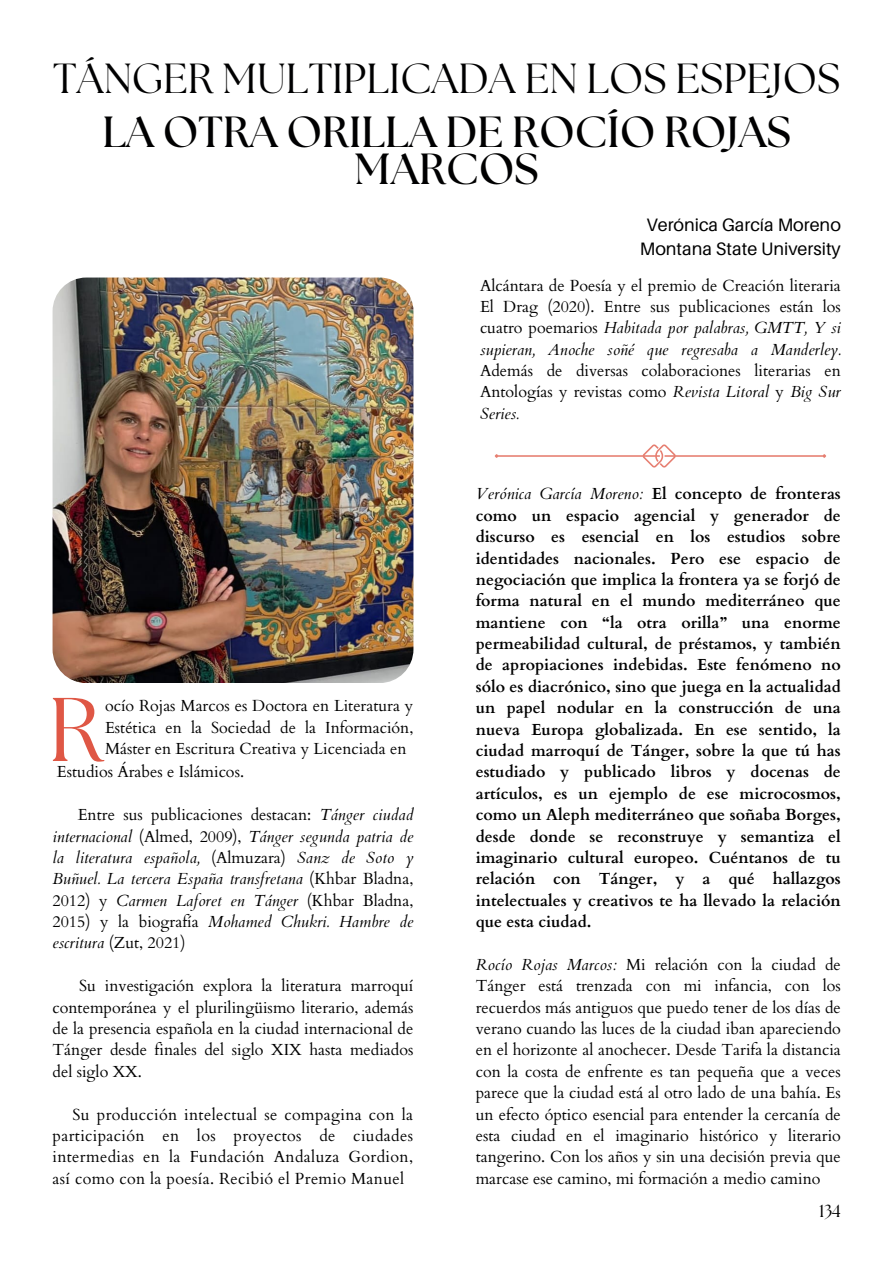
<style>
.page{position:relative;width:893px;height:1264px;background:#fff}
.page>*{position:absolute;margin:0;border:0;box-sizing:border-box;transform-origin:0 0}
.t1{font:90.15px "The Seasons";color:#df5745}
.t2{font:700 43.5px/37.2px "The Seasons";color:#000001;text-align:center}
.t3{font:42px "The Seasons";color:#000001}
.t4{font:18px/24.8px "Aileron";color:#000001;text-align:center}
.t5{font:17.55px "The Seasons";color:#000001}
.t6{font:16.05px/21.3px "Cardo";color:#000001;text-align:justify}
.t7{font:700 16.05px/21.3px "Cardo";color:#000001;text-align:justify}
.t8{font:italic 16.05px/21.3px "Cardo";color:#000001;text-align:justify}
.s1{font-style:normal}
.s2{font-style:italic}
.s3{font-weight:400;font-style:italic}
</style>
<div class="page">
<svg style="left:494px;top:444px;width:332px;height:23px"></svg>
<img style="left:53px;top:277px;width:360px;height:405px;border-radius:34px">
<h2 class="t3" style="left:53px;top:59px;width:788px">TÁNGER MULTIPLICADA EN LOS ESPEJOS</h2>
<h1 class="t2" style="left:102px;top:115px;width:690px">LA OTRA ORILLA DE ROCÍO ROJAS<br>MARCOS</h1>
<h3 class="t4" style="left:639px;top:211px;width:202px">Verónica García Moreno<br>Montana State University</h3>
<p class="t1" style="left:48px;top:689px;width:57px">R</p>
<p class="t6" style="left:105px;top:695px;width:310px">ocío Rojas Marcos es Doctora en Literatura y<br>Estética en la Sociedad de la Información,</p>
<p class="t6" style="left:105px;top:738px;width:303px">Máster en Escritura Creativa y Licenciada en</p>
<p class="t6" style="left:57px;top:761px;width:189px">Estudios Árabes e Islámicos.</p>
<p class="t8" style="left:53px;top:804px;width:362px;text-indent:25px"><span class="s1">Entre sus publicaciones destacan:</span> Tánger ciudad internacional <span class="s1">(Almed, 2009),</span> Tánger segunda patria de la literatura española, <span class="s1">(Almuzara)</span> Sanz de Soto y Buñuel. La tercera España transfretana <span class="s1">(Khbar Bladna, 2012) y</span> Carmen Laforet en Tánger <span class="s1">(Khbar Bladna, 2015) y la biografía</span> Mohamed Chukri. Hambre de escritura <span class="s1">(Zut, 2021)</span></p>
<p class="t6" style="left:53px;top:975px;width:362px;text-indent:27px">Su investigación explora la literatura marroquí contemporánea y el plurilingüismo literario, además de la presencia española en la ciudad internacional de Tánger desde finales del siglo XIX hasta mediados del siglo XX.</p>
<p class="t6" style="left:53px;top:1103px;width:362px;text-indent:20px">Su producción intelectual se compagina con la participación en los proyectos de ciudades intermedias en la Fundación Andaluza Gordion, así como con la poesía. Recibió el Premio Manuel</p>
<p class="t6" style="left:480px;top:275px;width:362px">Alcántara de Poesía y el premio de Creación literaria El Drag (2020). Entre sus publicaciones están los cuatro poemarios <span class="s2">Habitada por palabras, GMTT, Y si supieran, Anoche soñé que regresaba a Manderley.<br></span>Además de diversas colaboraciones literarias en Antologías y revistas como <span class="s2">Revista Litoral</span> y <span class="s2">Big Sur Series.</span></p>
<p class="t7" style="left:475px;top:483px;width:366px"><span class="s3">Verónica García Moreno:</span> El concepto de fronteras como un espacio agencial y generador de discurso es esencial en los estudios sobre identidades nacionales. Pero ese espacio de negociación que implica la frontera ya se forjó de forma natural en el mundo mediterráneo que mantiene con “la otra orilla” una enorme permeabilidad cultural, de préstamos, y también de apropiaciones indebidas. Este fenómeno no sólo es diacrónico, sino que juega en la actualidad un papel nodular en la construcción de una nueva Europa globalizada. En ese sentido, la ciudad marroquí de Tánger, sobre la que tú has estudiado y publicado libros y docenas de artículos, es un ejemplo de ese microcosmos, como un Aleph mediterráneo que soñaba Borges, desde donde se reconstruye y semantiza el imaginario cultural europeo. Cuéntanos de tu relación con Tánger, y a qué hallazgos intelectuales y creativos te ha llevado la relación que esta ciudad.</p>
<p class="t6" style="left:475px;top:954px;width:366px"><span class="s2">Rocío Rojas Marcos:</span> Mi relación con la ciudad de Tánger está trenzada con mi infancia, con los recuerdos más antiguos que puedo tener de los días de verano cuando las luces de la ciudad iban apareciendo en el horizonte al anochecer. Desde Tarifa la distancia con la costa de enfrente es tan pequeña que a veces parece que la ciudad está al otro lado de una bahía. Es un efecto óptico esencial para entender la cercanía de esta ciudad en el imaginario histórico y literario tangerino. Con los años y sin una decisión previa que marcase ese camino, mi formación a medio camino</p>
<h3 class="t5" style="left:819px;top:1202px;width:23px">134</h3>
</div>
